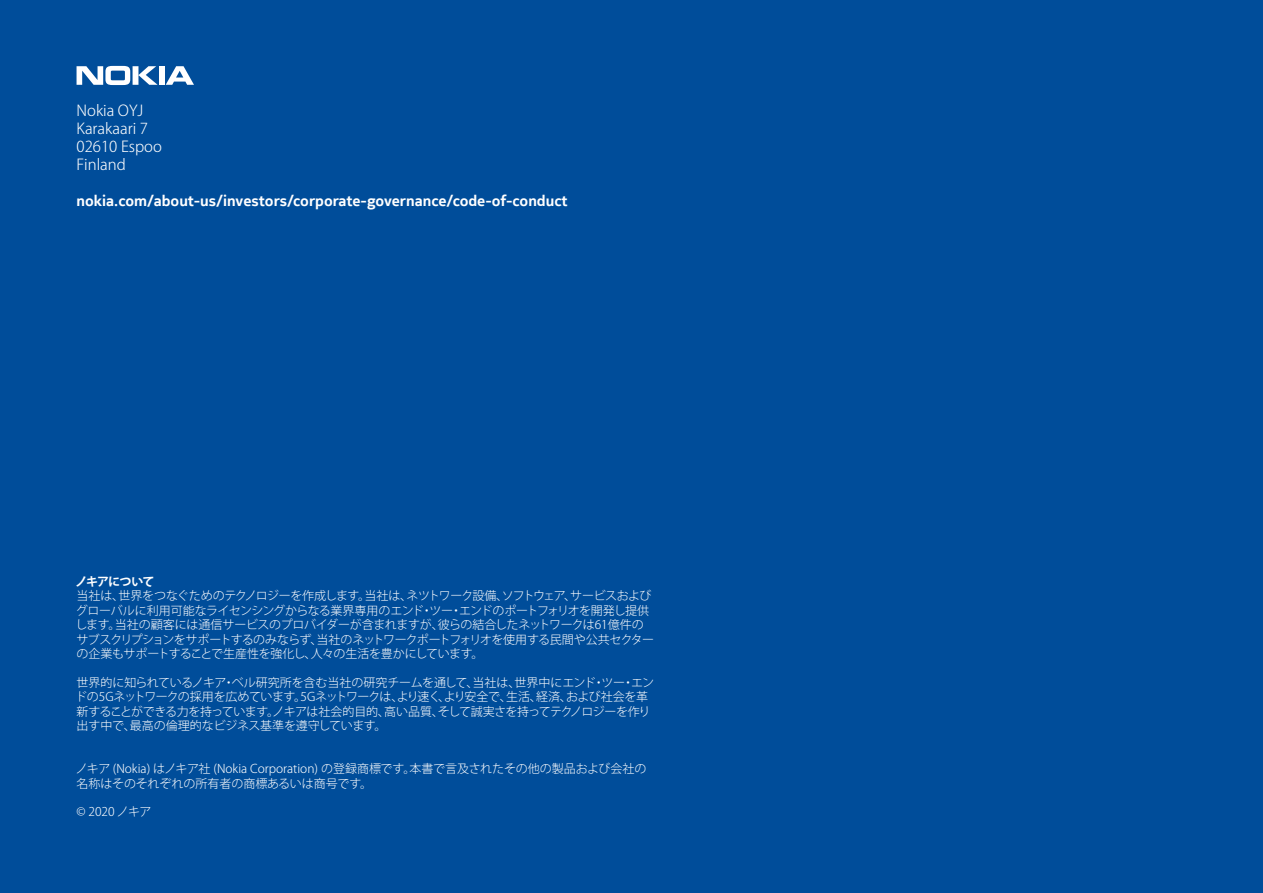
<style>
.page{position:relative;width:1263px;height:893px;background:#004d9a}
.page>*{position:absolute;margin:0;border:0;box-sizing:border-box;transform-origin:0 0}
.t1{font:500 15px "Nokia Pure Text";color:#fff}
.t2{font:300 15px/18px "Koz Go Pro";color:#fff}
.t3{font:300 12px/14.4px "Koz Go Pro";letter-spacing:-.04em;color:#fff}
.t4{font:300 12px/14.4px "Koz Go Pro";letter-spacing:-.02em;color:#fff}
.t5{font:300 12px/14.4px "Koz Go Pro";color:#fff}
.t6{font:700 12px "Koz Go Pro";letter-spacing:-.075em;color:#fff}
</style>
<div class="page">
<svg style="left:77px;top:66px;width:81px;height:19px"></svg>
<div style="left:159px;top:66px;width:6px;height:19px;background:#fff"></div>
<svg style="left:166px;top:66px;width:28px;height:19px"></svg>
<p class="t2" style="left:77px;top:102px;width:87px">Nokia OYJ<br>Karakaari 7<br>02610 Espoo<br>Finland</p>
<p class="t1" style="left:77px;top:191px;width:493px">nokia.com/about-us/investors/corporate-governance/code-of-conduct</p>
<p class="t6" style="left:76px;top:574px;width:80px">ノキアについて</p>
<p class="t3" style="left:75px;top:589px;width:580px">当社は、世界をつなぐためのテクノロジーを作成します。当社は、ネツトワーク設備、ソフトウェア、サービスおよびグローバルに利用可能なライセンシングからなる業界専用のエンド・ツー・エンドのポートフォリオを開発し提供します。当社の顧客には通信サービスのプロバイダーが含まれますが、彼らの結合したネットワークは61億件のサブスクリプションをサポートするのみならず、当社のネットワークポートフォリオを使用する民間や公共セクターの企業もサポートすることで生産性を強化し、人々の生活を豊かにしています。</p>
<p class="t4" style="left:75px;top:675px;width:581px">世界的に知られているノキア・ベル研究所を含む当社の研究チームを通して、当社は、世界中にエンド・ツー・エンドの5Gネットワークの採用を広めています。5Gネットワークは、より速く、より安全で、生活、経済、および社会を革新することができる力を持っています。ノキアは社会的目的、高い品質、そして誠実さを持ってテクノロジーを作り出す中で、最高の倫理的なビジネス基準を遵守しています。</p>
<p class="t5" style="left:76px;top:762px;width:572px">ノキア (Nokia) はノキア社 (Nokia Corporation) の登録商標です。本書で言及されたその他の製品および会社の名称はそのそれぞれの所有者の商標あるいは商号です。</p>
<p class="t4" style="left:77px;top:805px;width:76px">© 2020 ノキア</p>
</div>
